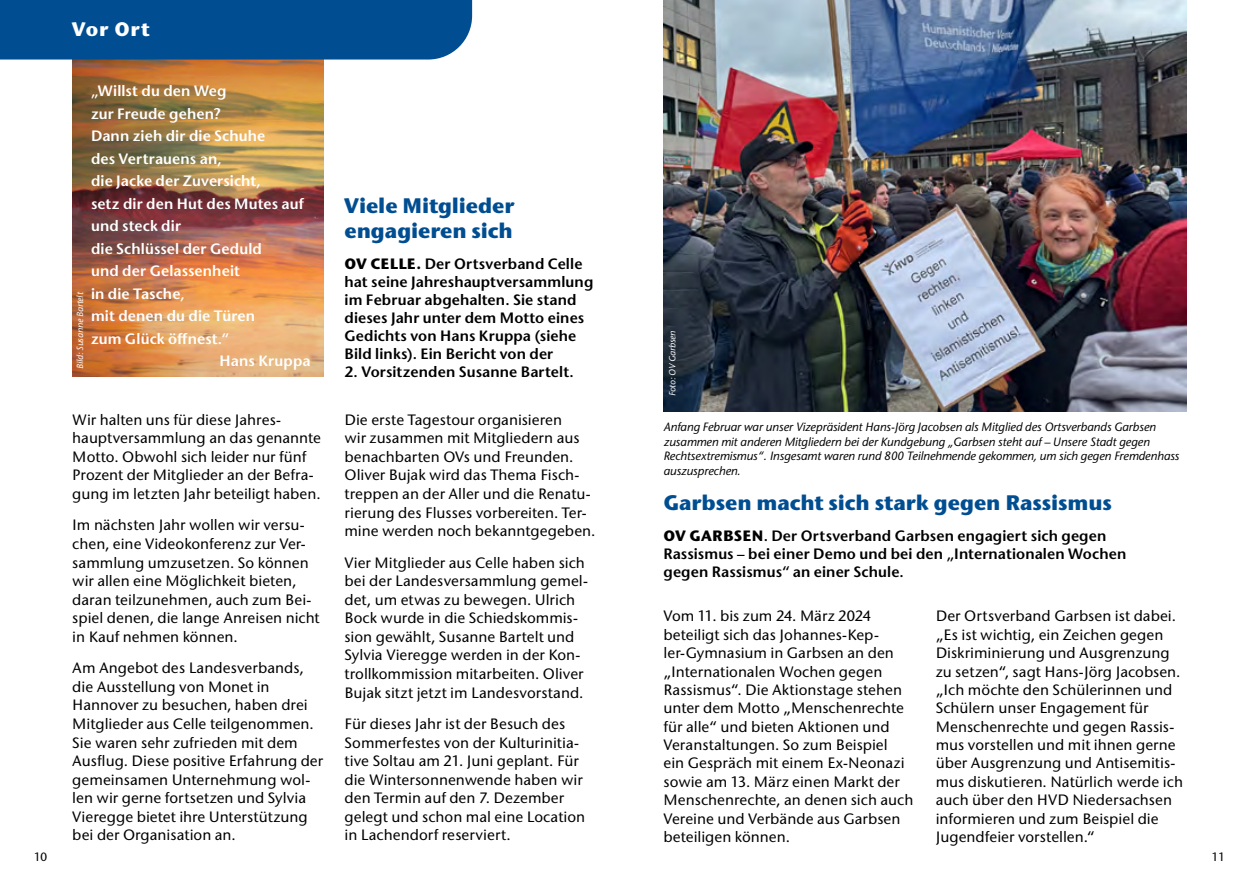
<style>
.page{position:relative;width:1259px;height:893px;background:#fff}
.page>*{position:absolute;margin:0;border:0;box-sizing:border-box;transform-origin:0 0}
.LT_HL_14_pt_blau{font:700 21px/25.2px "Stone Sans ITC";letter-spacing:-.005em;color:#004e91}
.Kopfbalken_alle_Seiten_links{font:700 19.5px "Stone Sans ITC";letter-spacing:.04em;color:#fff}
.Lauftext{font:500 15px/18.6px "Stone Sans ITC";color:#000}
.Lauftext-2{font:600 15px "Stone Sans ITC";letter-spacing:.01em;color:#fff}
.LT_HL_14_pt_blau-2{font:600 15px/18px "Stone Sans ITC";letter-spacing:.01em;color:#000}
.LT_Vorspann{font:600 15px/18px "Stone Sans ITC";letter-spacing:.01em;color:#000}
.Bildunterschrift{font:italic 500 12px/14.4px "Stone Sans ITC";color:#000}
.t1{font:500 12px "Stone Sans ITC";color:#000}
.Fotocredit_weiß{font:italic 500 9px "Stone Sans ITC";letter-spacing:-.01em;color:#fff}
.s1{font-weight:700}
</style>
<div class="page">
<img style="left:72px;top:60px;width:251px;height:317px">
<div style="left:0;top:0;width:472px;height:60px;background:#004e91"></div>
<img style="left:663px;top:0;width:523px;height:412px">
<p class="Kopfbalken_alle_Seiten_links" style="left:72px;top:16px;width:79px">Vor Ort</p>
<p class="Fotocredit_weiß" style="left:74px;top:369px;width:78px;rotate:-90deg">Bild: Susanne Bartelt</p>
<p class="Lauftext-2" style="left:91px;top:81px;width:137px">„Willst du den Weg</p>
<p class="Lauftext-2" style="left:91px;top:104px;width:131px">zur Freude gehen?</p>
<p class="Lauftext-2" style="left:91px;top:126px;width:176px">Dann zieh dir die Schuhe</p>
<p class="Lauftext-2" style="left:91px;top:149px;width:132px">des Vertrauens an,</p>
<p class="Lauftext-2" style="left:91px;top:171px;width:171px">die Jacke der Zuversicht,</p>
<p class="Lauftext-2" style="left:91px;top:194px;width:215px">setz dir den Hut des Mutes auf</p>
<p class="Lauftext-2" style="left:91px;top:216px;width:91px">und steck dir</p>
<p class="Lauftext-2" style="left:91px;top:239px;width:172px">die Schlüssel der Geduld</p>
<p class="Lauftext-2" style="left:91px;top:261px;width:150px">und der Gelassenheit</p>
<p class="Lauftext-2" style="left:91px;top:284px;width:95px">in die Tasche,</p>
<p class="Lauftext-2" style="left:91px;top:306px;width:166px">mit denen du die Türen</p>
<p class="Lauftext-2" style="left:91px;top:329px;width:139px">zum Glück öffnest.“</p>
<p class="Lauftext-2" style="left:220px;top:351px;width:92px">Hans Kruppa</p>
<p class="Lauftext" style="left:72px;top:410px;width:250px">Wir halten uns für diese Jahres&shy;hauptversammlung an das genannte Motto. Obwohl sich leider nur fünf Prozent der Mitglieder an der Befra&shy;gung im letzten Jahr beteiligt haben.</p>
<p class="Lauftext" style="left:72px;top:516px;width:249px">Im nächsten Jahr wollen wir versu&shy;chen, eine Videokonferenz zur Ver&shy;sammlung umzusetzen. So können wir allen eine Möglichkeit bieten, daran teilzunehmen, auch zum Bei&shy;spiel denen, die lange Anreisen nicht in Kauf nehmen können.</p>
<p class="Lauftext" style="left:72px;top:659px;width:252px">Am Angebot des Landesverbands, die Ausstellung von Monet in<br>Hannover zu besuchen, haben drei<br>Mitglieder aus Celle teilgenommen.<br>Sie waren sehr zufrieden mit dem<br>Ausflug. Diese positive Erfahrung der gemeinsamen Unternehmung wol&shy;len wir gerne fortsetzen und Sylvia<br>Vieregge bietet ihre Unterstützung bei der Organisation an.</p>
<p class="LT_HL_14_pt_blau" style="left:344px;top:193px;width:171px">Viele Mitglieder engagieren sich</p>
<p class="LT_HL_14_pt_blau-2" style="left:344px;top:254px;width:250px"><span class="s1">OV CELLE.</span> Der Ortsverband Celle hat seine Jahreshauptversammlung im Februar abgehalten. Sie stand dieses Jahr unter dem Motto eines<br>Gedichts von Hans Kruppa (siehe<br>Bild links). Ein Bericht von der</p>
<p class="LT_HL_14_pt_blau-2" style="left:344px;top:362px;width:231px">2. Vorsitzenden Susanne Bartelt.</p>
<p class="Lauftext" style="left:344px;top:410px;width:252px">Die erste Tagestour organisieren<br>wir zusammen mit Mitgliedern aus benachbarten OVs und Freunden.<br>Oliver Bujak wird das Thema Fisch&shy;treppen an der Aller und die Renatu&shy;rierung des Flusses vorbereiten. Ter&shy;mine werden noch bekanntgegeben.</p>
<p class="Lauftext" style="left:344px;top:553px;width:245px">Vier Mitglieder aus Celle haben sich bei der Landesversammlung gemel&shy;det, um etwas zu bewegen. Ulrich Bock wurde in die Schiedskommis&shy;sion gewählt, Susanne Bartelt und Sylvia Vieregge werden in der Kon&shy;trollkommission mitarbeiten. Oliver Bujak sitzt jetzt im Landesvorstand.</p>
<p class="Lauftext" style="left:344px;top:715px;width:242px">Für dieses Jahr ist der Besuch des<br>Sommerfestes von der Kulturinitia&shy;tive Soltau am 21. Juni geplant. Für die Wintersonnenwende haben wir den Termin auf den 7. Dezember gelegt und schon mal eine Location in Lachendorf reserviert.</p>
<p class="Fotocredit_weiß" style="left:666px;top:396px;width:67px;rotate:-90deg">Foto: OV Garbsen</p>
<p class="Bildunterschrift" style="left:663px;top:420px;width:517px">Anfang Februar war unser Vizepräsident Hans-Jörg Jacobsen als Mitglied des Ortsverbands Garbsen zusammen mit anderen Mitgliedern bei der Kundgebung „Garbsen steht auf – Unsere Stadt gegen Rechtsextremismus“. Insgesamt waren rund 800 Teilnehmende gekommen, um sich gegen Fremdenhass auszusprechen.</p>
<p class="LT_HL_14_pt_blau" style="left:663px;top:490px;width:450px">Garbsen macht sich stark gegen Rassismus</p>
<p class="LT_Vorspann" style="left:663px;top:527px;width:464px"><span class="s1">OV GARBSEN</span>. Der Ortsverband Garbsen engagiert sich gegen<br>Rassismus – bei einer Demo und bei den „Internationalen Wochen gegen Rassismus“ an einer Schule.</p>
<p class="Lauftext" style="left:663px;top:607px;width:251px">Vom 11. bis zum 24. März 2024 beteiligt sich das Johannes-Kep&shy;ler-Gymnasium in Garbsen an den „Internationalen Wochen gegen<br>Rassismus“. Die Aktionstage stehen unter dem Motto „Menschenrechte für alle“ und bieten Aktionen und<br>Veranstaltungen. So zum Beispiel<br>ein Gespräch mit einem Ex-Neonazi sowie am 13. März einen Markt der<br>Menschenrechte, an denen sich auch<br>Vereine und Verbände aus Garbsen beteiligen können.</p>
<p class="Lauftext" style="left:935px;top:607px;width:249px">Der Ortsverband Garbsen ist dabei. „Es ist wichtig, ein Zeichen gegen Diskriminierung und Ausgrenzung zu setzen“, sagt Hans-Jörg Jacobsen. „Ich möchte den Schülerinnen und Schülern unser Engagement für Menschenrechte und gegen Rassis&shy;mus vorstellen und mit ihnen gerne über Ausgrenzung und Antisemitis&shy;mus diskutieren. Natürlich werde ich auch über den HVD Niedersachsen informieren und zum Beispiel die Jugendfeier vorstellen.“</p>
<p class="t1" style="left:34px;top:849px;width:15px">10</p>
<p class="t1" style="left:1211px;top:849px;width:15px">11</p>
</div>
